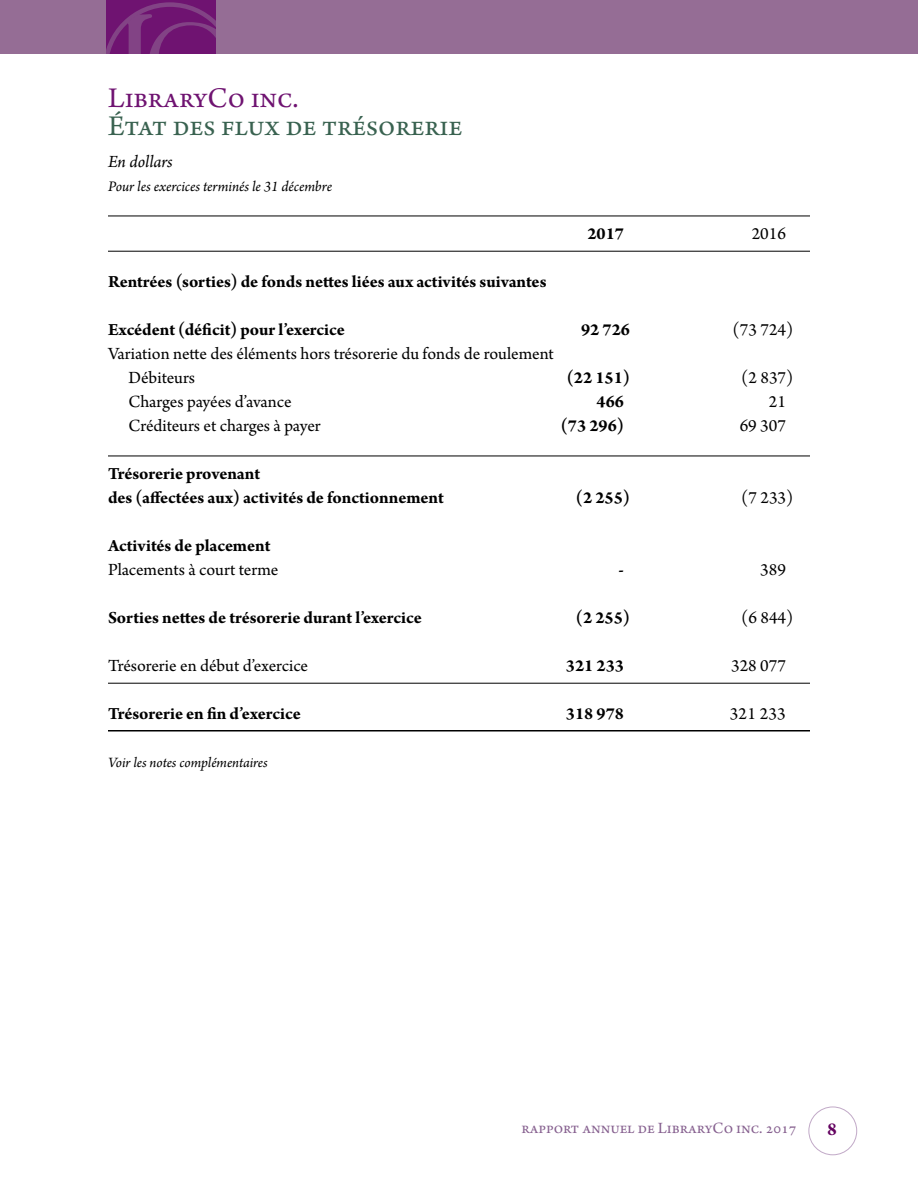
<style>
.page{position:relative;width:918px;height:1188px;background:#fff}
.page>*{position:absolute;margin:0;border:0;box-sizing:border-box;transform-origin:0 0}
.H2-Page_Title{font:30px "Arno Pro";color:#396250}
.H1{font:30px "Arno Pro";color:#6f1371}
.t1{font:700 19.5px "Arno Pro";color:#640360}
.t2{font:700 18px/24px "Arno Pro";letter-spacing:-.005em;color:#000}
.t3{font:18px "Arno Pro";color:#000}
.Note-1{font:italic 18px "Arno Pro";letter-spacing:-.005em;color:#000}
.t4{font:16.5px "Arno Pro";color:#86608f}
.Note-2{font:italic 15.3px "Arno Pro";color:#000}
.Note-2-2{font:italic 15px "Arno Pro";letter-spacing:-.005em;color:#000}
</style>
<div class="page">
<div style="left:809px;top:1107px;width:48px;height:48px;border:1px solid #c1a9c7;border-radius:50%"></div>
<div style="left:0;top:0;width:918px;height:54px;background:#956d95"></div>
<svg style="left:107px;top:1px;width:109px;height:53px"></svg>
<hr style="left:108px;top:216px;width:702px;height:1px;background:#000">
<hr style="left:108px;top:251px;width:702px;height:1px;background:#000">
<hr style="left:108px;top:456px;width:702px;height:1px;background:#000">
<hr style="left:108px;top:683px;width:702px;height:1px;background:#000">
<hr style="left:108px;top:730px;width:702px;height:2px;background:#000">
<p class="H1" style="left:108px;top:81px;width:192px">LibraryCo Inc.</p>
<h1 class="H2-Page_Title" style="left:108px;top:109px;width:356px">État des flux de trésorerie</h1>
<p class="Note-1" style="left:108px;top:151px;width:66px">En dollars</p>
<p class="Note-2" style="left:108px;top:177px;width:226px">Pour les exercices terminés le 31 décembre</p>
<p class="t2" style="left:587px;top:222px;width:38px">2017</p>
<p class="t3" style="left:752px;top:223px;width:36px">2016</p>
<p class="t2" style="left:108px;top:270px;width:440px">Rentrées (sorties) de fonds nettes liées aux activités suivantes</p>
<p class="t2" style="left:108px;top:318px;width:238px">Excédent (déficit) pour l’exercice</p>
<p class="t2" style="left:581px;top:318px;width:50px">92 726</p>
<p class="t3" style="left:733px;top:319px;width:62px">(73 724)</p>
<p class="t3" style="left:108px;top:343px;width:447px">Variation nette des éléments hors trésorerie du fonds de roulement</p>
<p class="t3" style="left:129px;top:367px;width:68px">Débiteurs</p>
<p class="t2" style="left:567px;top:366px;width:65px">(22 151)</p>
<p class="t3" style="left:741px;top:367px;width:54px">(2 837)</p>
<p class="t3" style="left:129px;top:391px;width:165px">Charges payées d’avance</p>
<p class="t2" style="left:597px;top:390px;width:29px">466</p>
<p class="t3" style="left:769px;top:391px;width:19px">21</p>
<p class="t3" style="left:129px;top:415px;width:194px">Créditeurs et charges à payer</p>
<p class="t2" style="left:561px;top:414px;width:65px">(73 296)</p>
<p class="t3" style="left:740px;top:415px;width:48px">69 307</p>
<p class="t2" style="left:108px;top:462px;width:337px">Trésorerie provenant<br>des (affectées aux) activités de fonctionnement</p>
<p class="t2" style="left:576px;top:486px;width:56px">(2 255)</p>
<p class="t3" style="left:741px;top:487px;width:54px">(7 233)</p>
<p class="t2" style="left:108px;top:534px;width:164px">Activités de placement</p>
<p class="t3" style="left:108px;top:559px;width:172px">Placements à court terme</p>
<p class="t2" style="left:619px;top:558px;width:7px">-</p>
<p class="t3" style="left:760px;top:559px;width:27px">389</p>
<p class="t2" style="left:108px;top:606px;width:315px">Sorties nettes de trésorerie durant l’exercice</p>
<p class="t2" style="left:576px;top:606px;width:56px">(2 255)</p>
<p class="t3" style="left:741px;top:607px;width:54px">(6 844)</p>
<p class="t3" style="left:108px;top:655px;width:202px">Trésorerie en début d’exercice</p>
<p class="t2" style="left:566px;top:654px;width:60px">321 233</p>
<p class="t3" style="left:731px;top:655px;width:56px">328 077</p>
<p class="t2" style="left:108px;top:702px;width:194px">Trésorerie en fin d’exercice</p>
<p class="t2" style="left:566px;top:702px;width:60px">318 978</p>
<p class="t3" style="left:730px;top:703px;width:57px">321 233</p>
<p class="Note-2-2" style="left:108px;top:754px;width:161px">Voir les notes complémentaires</p>
<p class="t4" style="left:521px;top:1118px;width:277px">rapport annuel de LibraryCo Inc. 2017</p>
<p class="t1" style="left:827px;top:1118px;width:11px">8</p>
</div>
